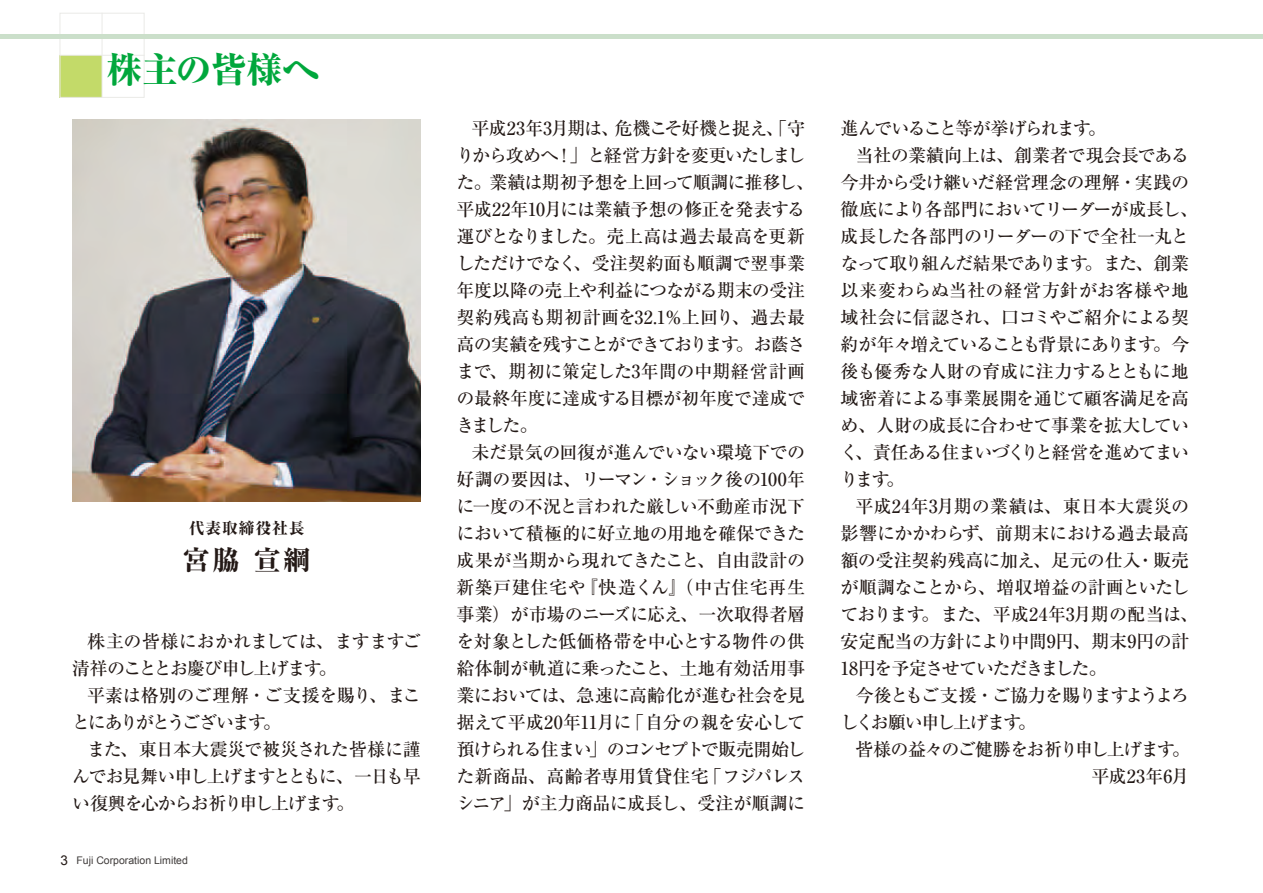
<style>
.page{position:relative;width:1263px;height:893px;background:#fff}
.page>*{position:absolute;margin:0;border:0;box-sizing:border-box;transform-origin:0 0}
.t1{font:800 36px "Ryumin Pr 6";letter-spacing:-.02em;color:#00a73c}
.t2{font:800 27px "Ryumin Pr 6";color:#231916}
.t3{font:500 18px/27px "Ryumin Pr 6";letter-spacing:-.035em;color:#231916}
.t4{font:500 18px "Ryumin Pr 6";letter-spacing:-.015em;color:#231916}
.t5{font:500 18px "Ryumin Pr 6";letter-spacing:-.07em;color:#231916}
.t6{font:500 18px "Ryumin Pr 6";letter-spacing:-.085em;color:#231916}
.t7{font:500 18px "Ryumin Pr 6";letter-spacing:.005em;color:#231916}
.t8{font:500 18px "Ryumin Pr 6";letter-spacing:-.075em;color:#231916}
.t9{font:500 18px "Ryumin Pr 6";letter-spacing:-.01em;color:#231916}
.t10{font:500 18px "Ryumin Pr 6";letter-spacing:-.065em;color:#231916}
.t11{font:500 18px "Ryumin Pr 6";letter-spacing:.03em;color:#231916}
.t12{font:500 18px "Ryumin Pr 6";letter-spacing:-.09em;color:#231916}
.t13{font:500 18px "Ryumin Pr 6";letter-spacing:-.08em;color:#231916}
.t14{font:800 15.75px "Ryumin Pr 6";letter-spacing:.06em;color:#231916}
.t15{font:10.5px "Arial";color:#3f3b3a}
.s1{font-size:13.5px;color:#231916}
</style>
<div class="page">
<div style="left:60px;top:55px;width:42px;height:43px;background:#c3da69"></div>
<hr style="left:60px;top:55px;width:85px;height:1px;background:#eaeae7">
<hr style="left:102px;top:13px;width:1px;height:85px;background:#eaeae7">
<div style="left:60px;top:13px;width:85px;height:85px;border:1px solid #eaeae7"></div>
<hr style="left:0;top:34px;width:1263px;height:4px;background:#cbdfca">
<img style="left:72px;top:119px;width:349px;height:382px">
<h1 class="t1" style="left:106px;top:41px;width:214px">株主の皆様へ</h1>
<p class="t14" style="left:189px;top:516px;width:117px">代表取締役社長</p>
<h2 class="t2" style="left:183px;top:539px;width:129px">宮脇 宣綱</h2>
<p class="t3" style="left:72px;top:627px;width:350px;text-indent:15px">株主の皆様におかれましては、ますますご清祥のこととお慶び申し上げます。</p>
<p class="t3" style="left:72px;top:681px;width:350px;text-indent:15px">平素は格別のご理解・ご支援を賜り、まことにありがとうございます。</p>
<p class="t3" style="left:72px;top:735px;width:350px;text-align:justify;text-indent:15px">また、東日本大震災で被災された皆様に謹んでお見舞い申し上げますとともに、一日も早い復興を心からお祈り申し上げます。</p>
<p class="t15" style="left:61px;top:853px;width:129px"><span class="s1">3</span> Fuji Corporation Limited</p>
<p class="t3" style="left:456px;top:114px;width:359px;text-indent:15px">平成23年3月期は、危機こそ好機と捉え、「守りから攻めへ！」と経営方針を変更いたしました。業績は期初予想を上回って順調に推移し、平成22年10月には業績予想の修正を発表する運びとなりました。売上高は過去最高を更新しただけでなく、受注契約面も順調で翌事業年度以降の売上や利益につながる期末の受注契約残高も期初計画を32.1％上回り、過去最高の実績を残すことができております。お蔭さまで、期初に策定した3年間の中期経営計画の最終年度に達成する目標が初年度で達成できました。</p>
<p class="t3" style="left:456px;top:438px;width:350px;text-align:justify;text-indent:15px">未だ景気の回復が進んでいない環境下での好調の要因は、リーマン・ショック後の100年に一度の不況と言われた厳しい不動産市況下において積極的に好立地の用地を確保できた成果が当期から現れてきたこと、自由設計の新築戸建住宅や『快造くん』（中古住宅再生事業）が市場のニーズに応え、一次取得者層を対象とした低価格帯を中心とする物件の供給体制が軌道に乗ったこと、土地有効活用事業においては、急速に高齢化が進む社会を見据えて平成20年11月に「自分の親を安心して預けられる住まい」のコンセプトで販売開始した新商品、高齢者専用賃貸住宅「フジパレスシニア」が主力商品に成長し、受注が順調に</p>
<p class="t12" style="left:840px;top:114px;width:267px">進んでいること等が挙げられます。</p>
<p class="t4" style="left:855px;top:141px;width:335px">当社の業績向上は、創業者で現会長である</p>
<p class="t3" style="left:840px;top:168px;width:350px">今井から受け継いだ経営理念の理解・実践の</p>
<p class="t3" style="left:840px;top:195px;width:359px">徹底により各部門においてリーダーが成長し、</p>
<p class="t3" style="left:840px;top:222px;width:350px">成長した各部門のリーダーの下で全社一丸と</p>
<p class="t6" style="left:840px;top:249px;width:350px">なって取り組んだ結果であります。また、創業</p>
<p class="t11" style="left:840px;top:276px;width:350px">以来変わらぬ当社の経営方針がお客様や地</p>
<p class="t3" style="left:840px;top:303px;width:350px">域社会に信認され、口コミやご紹介による契</p>
<p class="t8" style="left:840px;top:330px;width:350px">約が年々増えていることも背景にあります。今</p>
<p class="t3" style="left:840px;top:357px;width:350px">後も優秀な人財の育成に注力するとともに地</p>
<p class="t3" style="left:840px;top:384px;width:350px">域密着による事業展開を通じて顧客満足を高</p>
<p class="t3" style="left:840px;top:411px;width:350px">め、人財の成長に合わせて事業を拡大してい</p>
<p class="t5" style="left:840px;top:438px;width:350px">く、責任ある住まいづくりと経営を進めてまい</p>
<p class="t3" style="left:840px;top:465px;width:65px">ります。</p>
<p class="t7" style="left:855px;top:492px;width:335px">平成24年3月期の業績は、東日本大震災の</p>
<p class="t4" style="left:840px;top:519px;width:350px">影響にかかわらず、前期末における過去最高</p>
<p class="t9" style="left:840px;top:546px;width:350px">額の受注契約残高に加え、足元の仕入・販売</p>
<p class="t3" style="left:840px;top:573px;width:350px">が順調なことから、増収増益の計画といたし</p>
<p class="t4" style="left:840px;top:600px;width:359px">ております。また、平成24年3月期の配当は、</p>
<p class="t3" style="left:840px;top:627px;width:350px">安定配当の方針により中間9円、期末9円の計</p>
<p class="t6" style="left:840px;top:654px;width:268px">18円を予定させていただきました。</p>
<p class="t5" style="left:855px;top:681px;width:335px">今後ともご支援・ご協力を賜りますようよろ</p>
<p class="t13" style="left:840px;top:708px;width:197px">しくお願い申し上げます。</p>
<p class="t10" style="left:855px;top:735px;width:336px">皆様の益々のご健勝をお祈り申し上げます。</p>
<p class="t7" style="left:1091px;top:762px;width:99px">平成23年6月</p>
</div>
